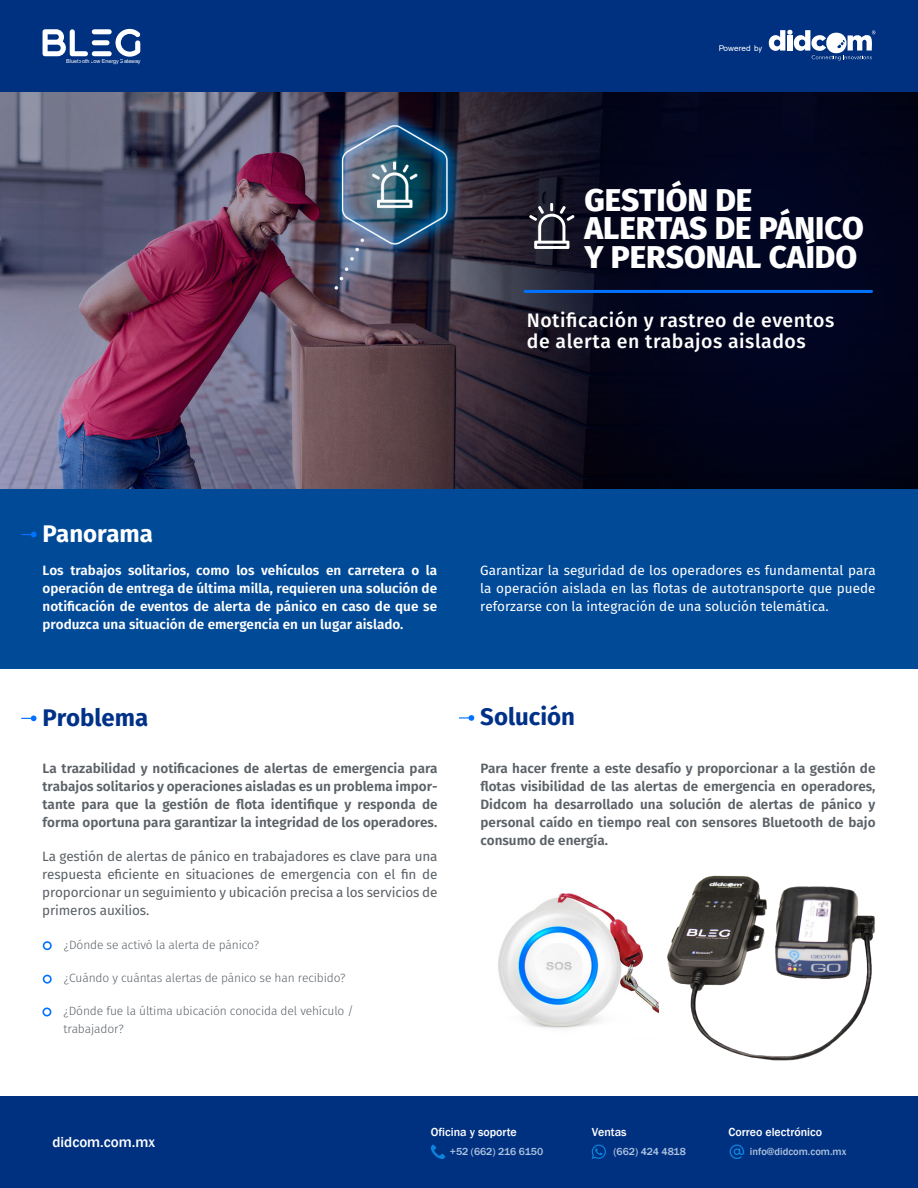
<style>
.page{position:relative;width:918px;height:1188px;background:#fff}
.page>*{position:absolute;margin:0;border:0;box-sizing:border-box;transform-origin:0 0}
.t1{font:800 31.5px/28.5px "Fira Sans";color:#fff}
.t2{font:700 24px "Fira Sans";color:#003188}
.t3{font:700 24px "Fira Sans";color:#fff}
.t4{font:500 19.5px/21px "Fira Sans";letter-spacing:.025em;color:#fff}
.t5{font:500 15px "Franklin Gothic";color:#fff}
.t6{font:600 13.5px/18px "Fira Sans";color:#5b6166;text-align:justify}
.t7{font:600 13.5px/18px "Fira Sans";color:#fff;text-align:justify}
.t8{font:13.5px/18px "Fira Sans";letter-spacing:-.01em;color:#5b6166;text-align:justify}
.t9{font:13.5px/18px "Fira Sans";color:#fff;text-align:justify}
.t10{font:300 12px/18px "Fira Sans";letter-spacing:-.01em;color:#5b6166}
.t11{font:500 12px "Franklin Gothic";color:#fff}
.t12{font:500 10.5px "Franklin Gothic";color:#b0c4e0}
.t13{font:7.95px "Arial";color:#fff;scale:1.04 1}
.t14{font:5.4px "Arial";color:#fff}
</style>
<div class="page">
<img style="left:498px;top:893px;width:142px;height:136px">
<img style="left:0;top:91px;width:918px;height:398px">
<div style="left:0;top:1097px;width:918px;height:91px;background:#003180"></div>
<svg style="left:592px;top:1145px;width:14px;height:14px"></svg>
<svg style="left:431px;top:1144px;width:15px;height:15px"></svg>
<svg style="left:730px;top:1145px;width:14px;height:14px"></svg>
<div style="left:0;top:489px;width:918px;height:180px;background:#004a98"></div>
<svg style="left:21px;top:532px;width:16px;height:5px"></svg>
<svg style="left:21px;top:716px;width:16px;height:5px"></svg>
<svg style="left:43px;top:941px;width:9px;height:9px"></svg>
<svg style="left:43px;top:975px;width:9px;height:9px"></svg>
<svg style="left:42px;top:1008px;width:9px;height:8px"></svg>
<hr style="left:524px;top:290px;width:349px;height:3px;background:#0072ff;border-radius:2px">
<svg style="left:459px;top:715px;width:15px;height:6px"></svg>
<div style="left:0;top:0;width:918px;height:91px;background:#003180"></div>
<div style="left:92px;top:29px;width:20px;height:5px;background:#fff;border-radius:3px"></div>
<div style="left:92px;top:51px;width:20px;height:5px;background:#fff;border-radius:3px"></div>
<div style="left:92px;top:40px;width:18px;height:5px;background:#fff;border-radius:3px"></div>
<svg style="left:116px;top:29px;width:24px;height:28px"></svg>
<svg style="left:43px;top:29px;width:45px;height:27px"></svg>
<svg style="left:768px;top:29px;width:108px;height:32px"></svg>
<img style="left:640px;top:875px;width:235px;height:186px">
<svg style="left:529px;top:203px;width:46px;height:46px"></svg>
<p class="t14" style="left:66px;top:58px;width:76px">Bluetooth Low Energy Gateway</p>
<p class="t13" style="left:718px;top:42px;width:44px">Powered by</p>
<h1 class="t1" style="left:584px;top:183px;width:281px">GESTIÓN DE<br>ALERTAS DE PÁNICO<br>Y PERSONAL CAÍDO</h1>
<h3 class="t4" style="left:527px;top:308px;width:309px">Notificación y rastreo de eventos de alerta en trabajos aislados</h3>
<h2 class="t3" style="left:43px;top:513px;width:112px">Panorama</h2>
<p class="t7" style="left:43px;top:560px;width:396px">Los trabajos solitarios, como los vehículos en carretera o la operación de entrega de última milla, requieren una solución de notificación de eventos de alerta de pánico en caso de que se produzca una situación de emergencia en un lugar aislado.</p>
<p class="t9" style="left:480px;top:561px;width:397px">Garantizar la seguridad de los operadores es fundamental para la operación aislada en las flotas de autotransporte que puede reforzarse con la integración de una solución telemática.</p>
<h2 class="t2" style="left:43px;top:697px;width:107px">Problema</h2>
<p class="t6" style="left:43px;top:758px;width:397px">La trazabilidad y notificaciones de alertas de emergencia para trabajos solitarios y operaciones aisladas es un problema impor&shy;tante para que la gestión de flota identifique y responda de forma oportuna para garantizar la integridad de los operadores.</p>
<p class="t8" style="left:42px;top:847px;width:397px">La gestión de alertas de pánico en trabajadores es clave para una respuesta eficiente en situaciones de emergencia con el fin de proporcionar un seguimiento y ubicación precisa a los servicios de primeros auxilios.</p>
<p class="t10" style="left:64px;top:935px;width:197px">¿Dónde se activó la alerta de pánico?</p>
<p class="t10" style="left:64px;top:969px;width:283px">¿Cuándo y cuántas alertas de pánico se han recibido?</p>
<p class="t10" style="left:64px;top:1002px;width:292px">¿Dónde fue la última ubicación conocida del vehículo / trabajador?</p>
<h2 class="t2" style="left:480px;top:697px;width:96px">Solución</h2>
<p class="t6" style="left:481px;top:758px;width:397px">Para hacer frente a este desafío y proporcionar a la gestión de flotas visibilidad de las alertas de emergencia en operadores, Didcom ha desarrollado una solución de alertas de pánico y personal caído en tiempo real con sensores Bluetooth de bajo consumo de energía.</p>
<p class="t5" style="left:52px;top:1133px;width:104px">didcom.com.mx</p>
<p class="t11" style="left:431px;top:1124px;width:87px">Oficina y soporte</p>
<p class="t11" style="left:592px;top:1124px;width:36px">Ventas</p>
<p class="t11" style="left:729px;top:1124px;width:95px">Correo electrónico</p>
<p class="t12" style="left:613px;top:1145px;width:74px">(662) 424 4818</p>
<p class="t12" style="left:750px;top:1145px;width:98px">info@didcom.com.mx</p>
<p class="t12" style="left:450px;top:1145px;width:95px">+52 (662) 216 6150</p>
</div>
